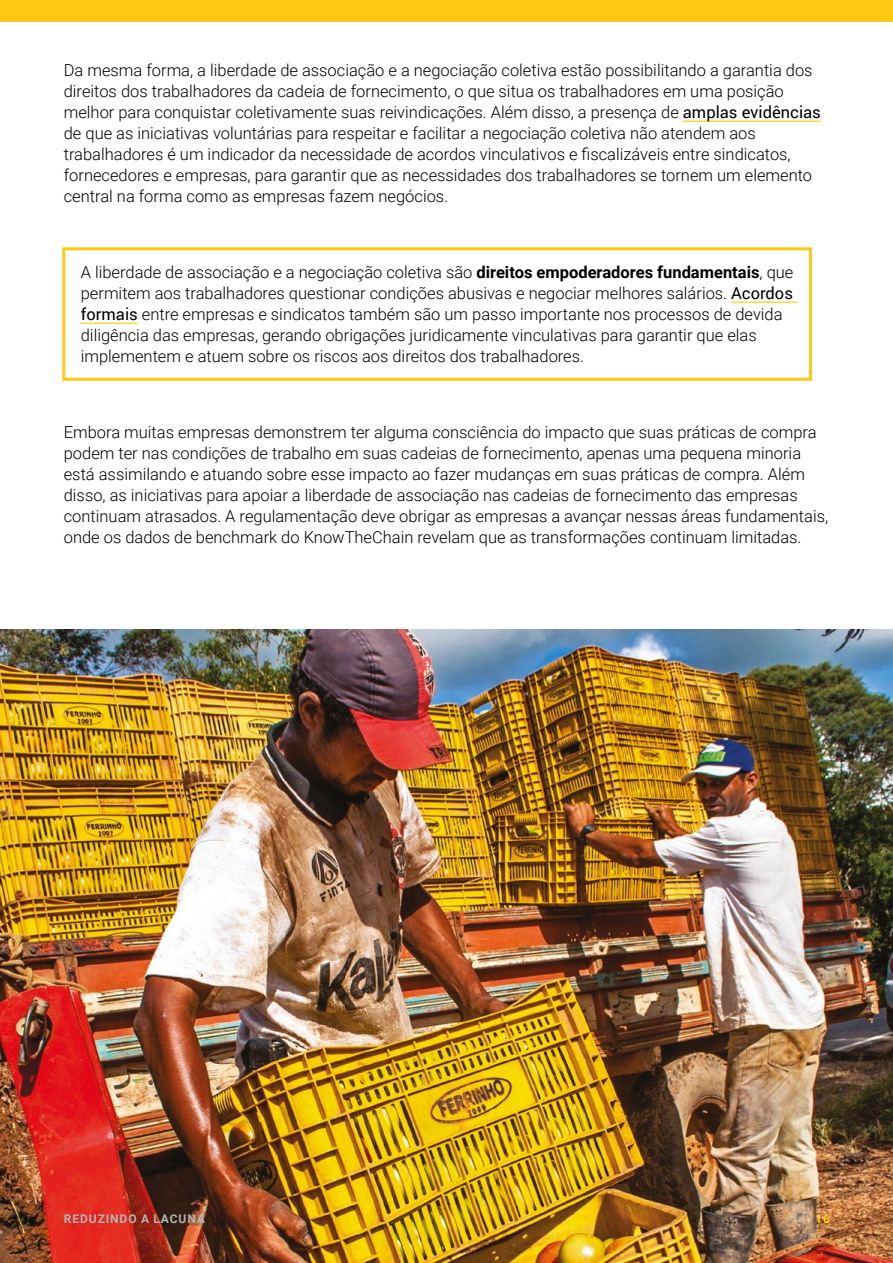
<style>
.page{position:relative;width:893px;height:1263px;background:#fff}
.page>*{position:absolute;margin:0;border:0;box-sizing:border-box;transform-origin:0 0}
.t1{font:300 16.5px/21px "Roboto";color:#000}
.t2{font:700 12px "Roboto";letter-spacing:.075em;color:#b3b4b3}
.t3{font:700 12px "Roboto";color:#fec910}
.s1{font-weight:400}
.s2{font-weight:700}
</style>
<div class="page">
<img style="left:0;top:629px;width:893px;height:634px">
<div style="left:0;top:0;width:893px;height:21px;background:#fec910"></div>
<hr style="left:683px;top:121px;width:138px;height:1px;background:#fc0">
<div style="left:62px;top:247px;width:750px;height:134px;border:3px solid #fec910"></div>
<hr style="left:731px;top:302px;width:66px;height:1px;background:#fc0">
<hr style="left:81px;top:323px;width:57px;height:1px;background:#fc0">
<p class="t1" style="left:64px;top:59px;width:759px">Da mesma forma, a liberdade de associação e a negociação coletiva estão possibilitando a garantia dos direitos dos trabalhadores da cadeia de fornecimento, o que situa os trabalhadores em uma posição melhor para conquistar coletivamente suas reivindicações. Além disso, a presença de <span class="s1">amplas evidências </span>de que as iniciativas voluntárias para respeitar e facilitar a negociação coletiva não atendem aos trabalhadores é um indicador da necessidade de acordos vinculativos e fiscalizáveis entre sindicatos, fornecedores e empresas, para garantir que as necessidades dos trabalhadores se tornem um elemento central na forma como as empresas fazem negócios.</p>
<p class="t1" style="left:81px;top:261px;width:714px">A liberdade de associação e a negociação coletiva são <span class="s2">direitos empoderadores fundamentais</span>, que permitem aos trabalhadores questionar condições abusivas e negociar melhores salários. <span class="s1">Acordos formais</span> entre empresas e sindicatos também são um passo importante nos processos de devida diligência das empresas, gerando obrigações juridicamente vinculativas para garantir que elas implementem e atuem sobre os riscos aos direitos dos trabalhadores.</p>
<p class="t1" style="left:64px;top:421px;width:766px">Embora muitas empresas demonstrem ter alguma consciência do impacto que suas práticas de compra podem ter nas condições de trabalho em suas cadeias de fornecimento, apenas uma pequena minoria está assimilando e atuando sobre esse impacto ao fazer mudanças em suas práticas de compra. Além disso, as iniciativas para apoiar a liberdade de associação nas cadeias de fornecimento das empresas continuam atrasados. A regulamentação deve obrigar as empresas a avançar nessas áreas fundamentais, onde os dados de benchmark do KnowTheChain revelam que as transformações continuam limitadas.</p>
<p class="t2" style="left:64px;top:1210px;width:142px">REDUZINDO A LACUNA</p>
<p class="t3" style="left:815px;top:1210px;width:16px">16</p>
</div>
